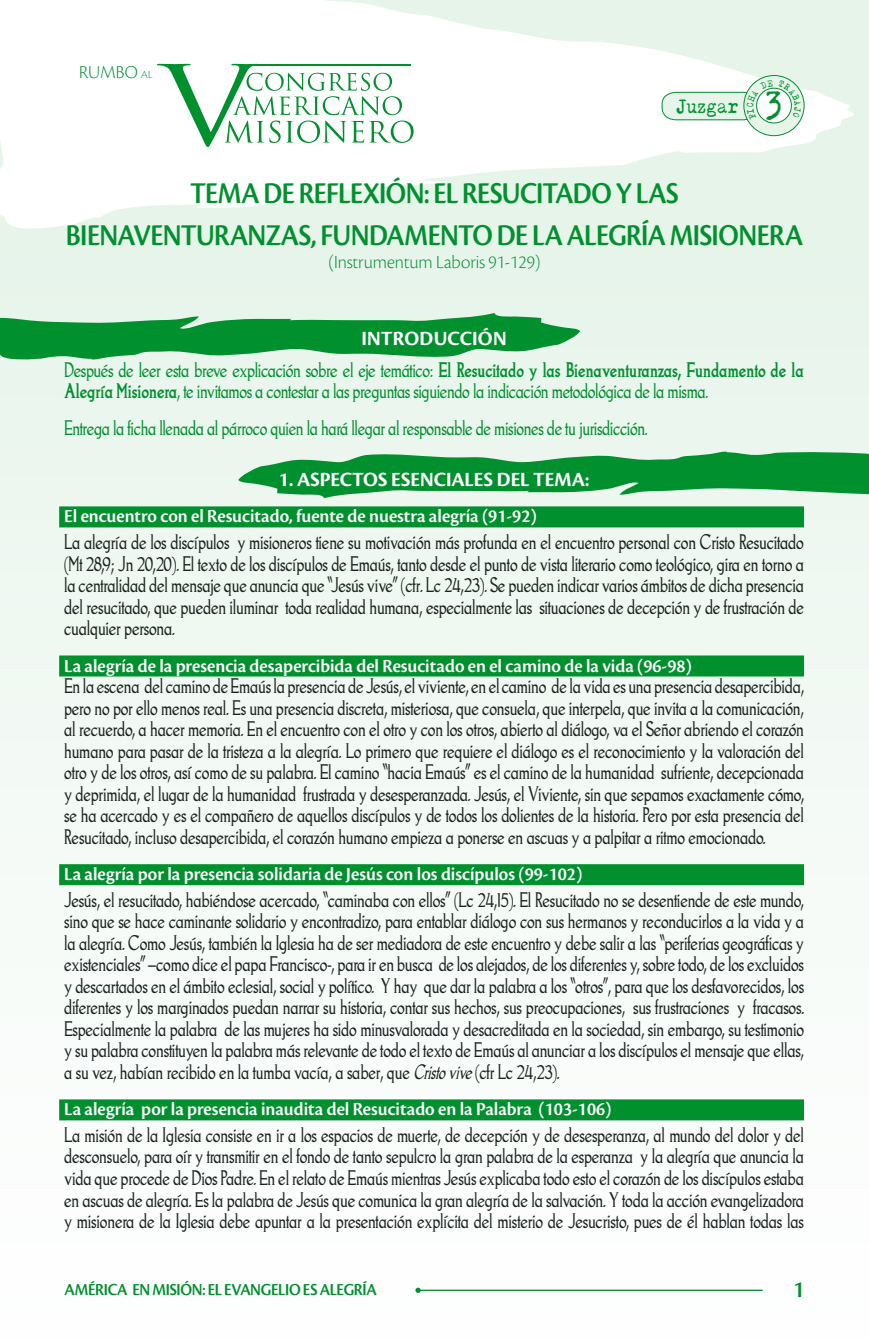
<style>
.page{position:relative;width:869px;height:1340px;background:#fff}
.page>*{position:absolute;margin:0;border:0;box-sizing:border-box;transform-origin:0 0}
.t1{font:35.52px "Kirjainkone";color:#00902e;scale:.95 1}
.t2{font:31.5px/42px "Cronos Pro Semibold Disp";letter-spacing:-.02em;color:#00902e;text-align:center;scale:.92 1}
.t3{font:24.5px "Cronos Pro Semibold Disp";color:#00902e;scale:.95 1}
.t4{font:21px "Cronos Pro Bold Disp";letter-spacing:.005em;color:#fff}
.t5{font:19.25px/21.5px "Goodfish";letter-spacing:-.01em;color:#1c2421;text-align:justify;scale:.95 1}
.t6{font:19.25px/21.5px "Goodfish";letter-spacing:-.02em;color:#00902e;scale:.95 1}
.t7{font:19.25px "Cronos Pro Semibold Disp";color:#fff}
.t8{font:19.25px "Cronos Pro Lt Disp";color:#00902e}
.t9{font:19.07px "Kirjainkone";letter-spacing:-.01em;color:#00902e;scale:.95 1}
.t10{font:18.9px "Cronos Pro Lt Disp";color:#00902e}
.t11{font:17.5px "Cronos Pro Semibold Disp";letter-spacing:-.02em;color:#00902e;scale:.95 1}
.s1{font-size:11.38px}
.s2{font-weight:700}
.s3{font-style:italic}
</style>
<div class="page">
<div style="left:0;top:0;width:868px;height:1339px;background:linear-gradient(to right,#f3faf5,#f2f9f4)"></div>
<svg style="left:0;top:313px;width:580px;height:48px;background:#48af69"></svg>
<svg style="left:238px;top:450px;width:630px;height:48px;background:#48af69"></svg>
<svg style="left:0;top:0;width:853px;height:231px"></svg>
<div style="left:59px;top:506px;width:744px;height:21px;background:#00902e"></div>
<div style="left:59px;top:655px;width:744px;height:21px;background:#00902e"></div>
<div style="left:59px;top:864px;width:744px;height:21px;background:#00902e"></div>
<div style="left:59px;top:1099px;width:744px;height:21px;background:#00902e"></div>
<div style="left:743px;top:75px;width:60px;height:61px;background:#e6f4ea;border-radius:50%"></div>
<div style="left:743px;top:75px;width:61px;height:61px;border:1px solid #00902e;border-radius:50%"></div>
<svg style="left:756px;top:88px;width:35px;height:35px"></svg>
<div style="left:755px;top:88px;width:36px;height:35px;border:1px solid #00902e;border-radius:50%"></div>
<svg style="left:157px;top:64px;width:256px;height:83px"></svg>
<hr style="left:254px;top:64px;width:131px;height:1px;background:#00902e">
<hr style="left:279px;top:64px;width:131px;height:1px;background:#00902e">
<hr style="left:418px;top:1289px;width:344px;height:1px;background:#00902e">
<svg style="left:415px;top:1287px;width:5px;height:5px"></svg>
<svg style="left:661px;top:79px;width:139px;height:41px"></svg>
<p class="t10" style="left:79px;top:62px;width:75px">RUMBO <span class="s1">AL</span></p>
<p class="t9" style="left:676px;top:92px;width:67px">Juzgar</p>
<h1 class="t1" style="left:766px;top:79px;width:20px">3</h1>
<h2 class="t2" style="left:66px;top:173px;width:802px">TEMA DE REFLEXIÓN: EL RESUCITADO Y LAS<br>BIENAVENTURANZAS, FUNDAMENTO DE LA ALEGRÍA MISIONERA</h2>
<p class="t8" style="left:328px;top:251px;width:213px">(Instrumentum Laboris 91-129)</p>
<p class="t4" style="left:361px;top:327px;width:147px">INTRODUCCIÓN</p>
<p class="t6" style="left:64px;top:359px;width:779px">Después de leer esta breve explicación sobre el eje temático: <span class="s2">El Resucitado y las Bienaventuranzas, Fundamento de la<br>Alegría Misionera</span>, te invitamos a contestar a las preguntas siguiendo la indicación metodológica de la misma.</p>
<p class="t6" style="left:64px;top:417px;width:615px">Entrega la ficha llenada al párroco quien la hará llegar al responsable de misiones de tu jurisdicción.</p>
<p class="t4" style="left:279px;top:467px;width:312px">1. ASPECTOS ESENCIALES DEL TEMA:</p>
<p class="t7" style="left:64px;top:505px;width:474px">El encuentro con el Resucitado, fuente de nuestra alegría (91-92)</p>
<p class="t5" style="left:64px;top:531px;width:780px">La alegría de los discípulos y misioneros tiene su motivación más profunda en el encuentro personal con Cristo Resucitado (Mt 28,9; Jn 20,20). El texto de los discípulos de Emaús, tanto desde el punto de vista literario como teológico, gira en torno a la centralidad del mensaje que anuncia que “Jesús vive” (cfr. Lc 24,23). Se pueden indicar varios ámbitos de dicha presencia del resucitado, que pueden iluminar toda realidad humana, especialmente las situaciones de decepción y de frustración de cualquier persona.</p>
<p class="t7" style="left:64px;top:654px;width:628px">La alegría de la presencia desapercibida del Resucitado en el camino de la vida (96-98)</p>
<p class="t5" style="left:64px;top:675px;width:780px">En la escena del camino de Emaús la presencia de Jesús, el viviente, en el camino de la vida es una presencia desapercibida, pero no por ello menos real. Es una presencia discreta, misteriosa, que consuela, que interpela, que invita a la comunicación, al recuerdo, a hacer memoria. En el encuentro con el otro y con los otros, abierto al diálogo, va el Señor abriendo el corazón humano para pasar de la tristeza a la alegría. Lo primero que requiere el diálogo es el reconocimiento y la valoración del otro y de los otros, así como de su palabra. El camino “hacia Emaús” es el camino de la humanidad sufriente, decepcionada y deprimida, el lugar de la humanidad frustrada y desesperanzada. Jesús, el Viviente, sin que sepamos exactamente cómo, se ha acercado y es el compañero de aquellos discípulos y de todos los dolientes de la historia. Pero por esta presencia del Resucitado, incluso desapercibida, el corazón humano empieza a ponerse en ascuas y a palpitar a ritmo emocionado.</p>
<p class="t7" style="left:64px;top:863px;width:519px">La alegría por la presencia solidaria de Jesús con los discípulos (99-102)</p>
<p class="t5" style="left:64px;top:888px;width:780px">Jesús, el resucitado, habiéndose acercado, “caminaba con ellos” (Lc 24,15). El Resucitado no se desentiende de este mundo, sino que se hace caminante solidario y encontradizo, para entablar diálogo con sus hermanos y reconducirlos a la vida y a la alegría. Como Jesús, también la Iglesia ha de ser mediadora de este encuentro y debe salir a las “periferias geográficas y existenciales” –como dice el papa Francisco-, para ir en busca de los alejados, de los diferentes y, sobre todo, de los excluidos y descartados en el ámbito eclesial, social y político. Y hay que dar la palabra a los “otros”, para que los desfavorecidos, los diferentes y los marginados puedan narrar su historia, contar sus hechos, sus preocupaciones, sus frustraciones y fracasos.<br>Especialmente la palabra de las mujeres ha sido minusvalorada y desacreditada en la sociedad, sin embargo, su testimonio y su palabra constituyen la palabra más relevante de todo el texto de Emaús al anunciar a los discípulos el mensaje que ellas, a su vez, habían recibido en la tumba vacía, a saber, que <span class="s3">Cristo vive</span> (cfr Lc 24,23).</p>
<p class="t7" style="left:64px;top:1098px;width:548px">La alegría por la presencia inaudita del Resucitado en la Palabra (103-106)</p>
<p class="t5" style="left:64px;top:1123px;width:780px">La misión de la Iglesia consiste en ir a los espacios de muerte, de decepción y de desesperanza, al mundo del dolor y del desconsuelo, para oír y transmitir en el fondo de tanto sepulcro la gran palabra de la esperanza y la alegría que anuncia la vida que procede de Dios Padre. En el relato de Emaús mientras Jesús explicaba todo esto el corazón de los discípulos estaba en ascuas de alegría. Es la palabra de Jesús que comunica la gran alegría de la salvación. Y toda la acción evangelizadora y misionera de la Iglesia debe apuntar a la presentación explícita del misterio de Jesucristo, pues de él hablan todas las</p>
<p class="t11" style="left:64px;top:1279px;width:330px">AMÉRICA EN MISIÓN: EL EVANGELIO ES ALEGRÍA</p>
<p class="t3" style="left:793px;top:1275px;width:13px">1</p>
</div>
